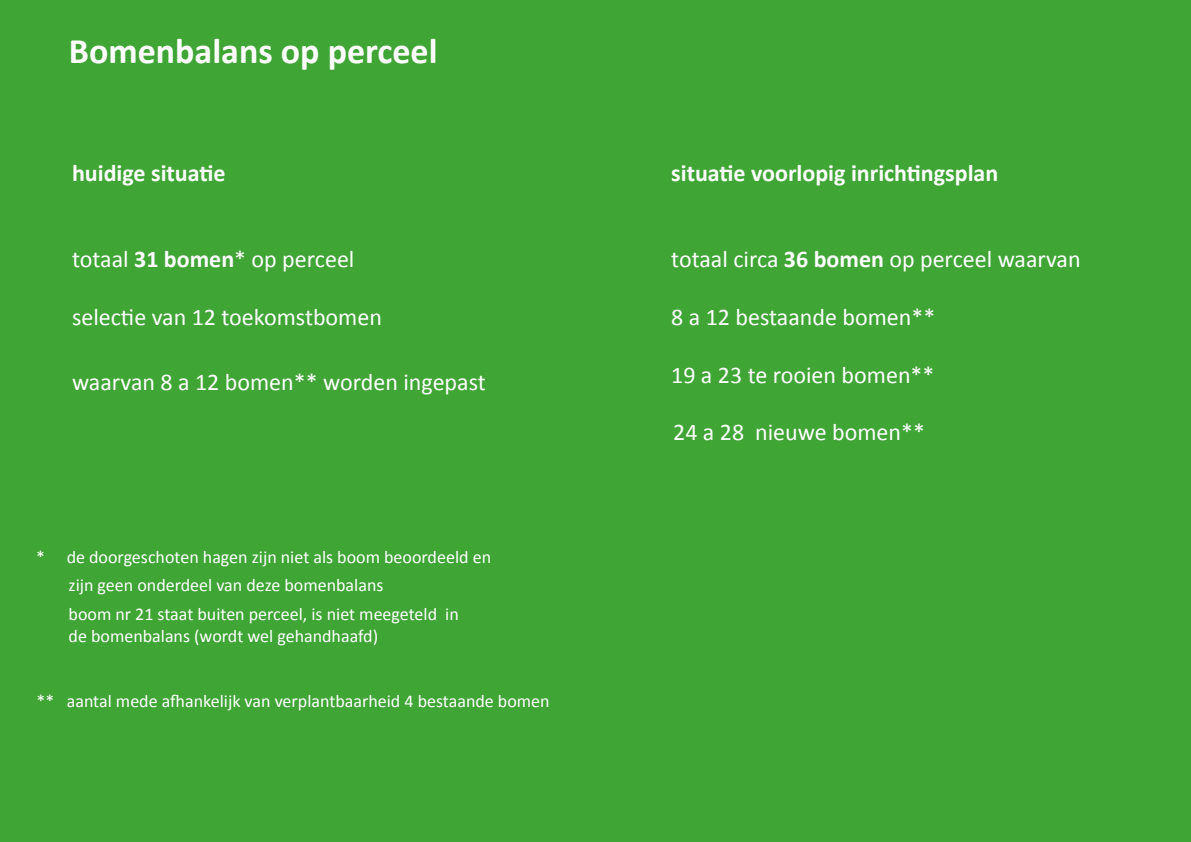
<style>
.page{position:relative;width:1191px;height:842px;background:#fff}
.page>*{position:absolute;margin:0;border:0;box-sizing:border-box;transform-origin:0 0}
.t1{font:700 36px "Calibri";color:#fff}
.t2{font:24px "Calibri";color:#fff}
.t3{font:700 24px "Calibri";color:#fff}
.t4{font:18px/28.8px "Calibri";color:#fff}
.s1{font-weight:700}
</style>
<div class="page">
<div style="left:0;top:0;width:635px;height:842px;background:#3fa535"></div>
<div style="left:635px;top:0;width:556px;height:842px;background:#3fa535"></div>
<h1 class="t1" style="left:69px;top:26px;width:370px">Bomenbalans op perceel</h1>
<h2 class="t3" style="left:72px;top:156px;width:155px">huidige situatie</h2>
<h2 class="t2" style="left:72px;top:243px;width:284px">totaal <span class="s1">31 bomen</span>* op perceel</h2>
<h2 class="t2" style="left:72px;top:300px;width:311px">selectie van 12 toekomstbomen</h2>
<h2 class="t2" style="left:72px;top:365px;width:415px">waarvan 8 a 12 bomen** worden ingepast</h2>
<p class="t4" style="left:69px;top:542px;width:424px;text-indent:-33px">* de doorgeschoten hagen zijn niet als boom beoordeeld en zijn geen onderdeel van deze bomenbalans<br>boom nr 21 staat buiten perceel, is niet meegeteld in</p>
<p class="t4" style="left:69px;top:621px;width:311px">de bomenbalans (wordt wel gehandhaafd)</p>
<p class="t4" style="left:37px;top:686px;width:514px">** aantal mede afhankelijk van verplantbaarheid 4 bestaande bomen</p>
<h2 class="t3" style="left:671px;top:156px;width:329px">situatie voorlopig inrichtingsplan</h2>
<h2 class="t2" style="left:671px;top:243px;width:411px">totaal circa <span class="s1">36 bomen</span> op perceel waarvan</h2>
<h2 class="t2" style="left:671px;top:300px;width:266px">8 a 12 bestaande bomen**</h2>
<h2 class="t2" style="left:671px;top:358px;width:265px">19 a 23 te rooien bomen**</h2>
<h2 class="t2" style="left:673px;top:415px;width:253px">24 a 28 nieuwe bomen**</h2>
</div>
